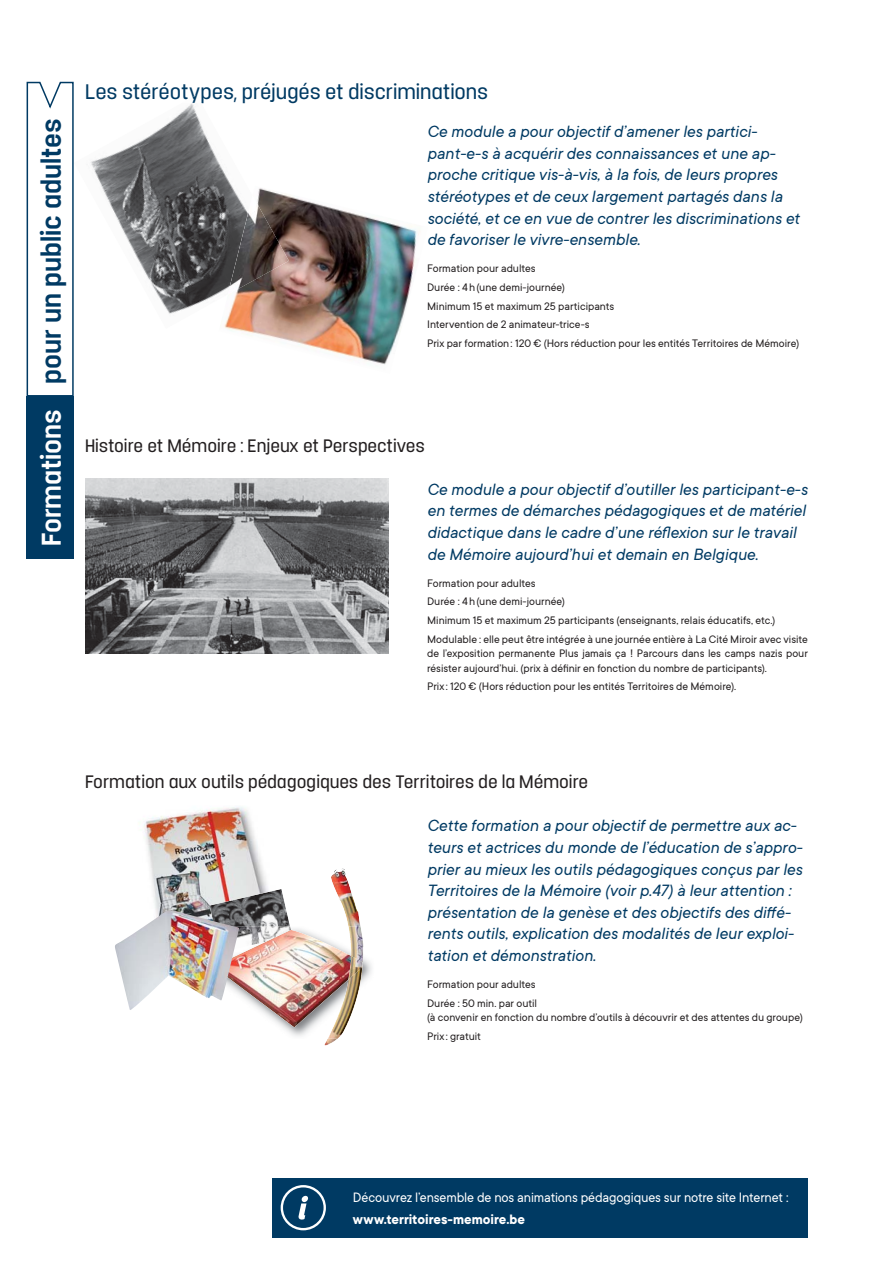
<style>
.page{position:relative;width:893px;height:1263px;background:#fff}
.page>*{position:absolute;margin:0;border:0;box-sizing:border-box;transform-origin:0 0}
.t1{font:600 27px "Project Sans";color:#003a63}
.t2{font:21px "Project Sans";letter-spacing:-.005em;color:#003a63}
.t3{font:italic 18px/21.6px "TT Commons";color:#003a63}
.t4{font:18px "Project Sans";letter-spacing:-.005em;color:#231f20}
.t5{font:15px "TT Commons";letter-spacing:-.01em;color:#fff}
.t6{font:700 15px "TT Commons";letter-spacing:-.005em;color:#fff}
.t7{font:12px/18.6px "TT Commons";color:#231f20}
.s1{color:#fff}
</style>
<div class="page">
<div style="left:272px;top:1178px;width:536px;height:59px;background:#003a63"></div>
<div style="left:27px;top:396px;width:47px;height:163px;background:#003a63"></div>
<svg style="left:26px;top:81px;width:48px;height:316px"></svg>
<svg style="left:281px;top:1185px;width:45px;height:45px"></svg>
<img style="left:85px;top:479px;width:304px;height:175px">
<img style="left:143px;top:807px;width:125px;height:103px">
<img style="left:209px;top:889px;width:81px;height:37px">
<img style="left:282px;top:926px;width:90px;height:110px">
<img style="left:291px;top:926px;width:33px;height:4px">
<img style="left:239px;top:926px;width:52px;height:4px">
<img style="left:239px;top:930px;width:85px;height:97px">
<img style="left:324px;top:873px;width:28px;height:172px">
<img style="left:327px;top:926px;width:25px;height:113px">
<img style="left:348px;top:956px;width:4px;height:24px">
<svg style="left:334px;top:868px;width:11px;height:5px"></svg>
<img style="left:115px;top:910px;width:124px;height:100px">
<img style="left:90px;top:103px;width:142px;height:211px">
<img style="left:219px;top:186px;width:200px;height:179px">
<img style="left:228px;top:195px;width:61px;height:100px">
<h1 class="t1" style="left:36px;top:546px;width:429px;rotate:-90deg"><span class="s1">Formations</span> pour un public adultes</h1>
<p class="t2" style="left:85px;top:82px;width:405px">Les stéréot pes, préjugés et discriminations</p>
<p class="t3" style="left:427px;top:122px;width:374px">Ce module a pour objectif d’amener les partici&shy;pant-e-s à acquérir des connaissances et une ap&shy;proche critique vis-à-vis, à la fois, de leurs propres stéréotypes et de ceux largement partagés dans la société, et ce en vue de contrer les discriminations et de favoriser le vivre-ensemble.</p>
<p class="t7" style="left:427px;top:260px;width:374px">Formation pour adultes<br>Durée : 4 h (une demi-journée)<br>Minimum 15 et maximum 25 participants<br>Intervention de 2 animateur-trice-s<br>Prix par formation : 120 € (Hors réduction pour les entités Territoires de Mémoire)</p>
<p class="t2" style="left:189px;top:82px;width:13px">y</p>
<p class="t4" style="left:85px;top:438px;width:341px">Histoire et Mémoire : Enjeux et Perspectives</p>
<p class="t3" style="left:427px;top:480px;width:382px">Ce module a pour objectif d’outiller les participant-e-s en termes de démarches pédagogiques et de matériel didactique dans le cadre d’une réflexion sur le travail de Mémoire aujourd’hui et demain en Belgique.</p>
<p class="t7" style="left:427px;top:575px;width:382px">Formation pour adultes<br>Durée : 4 h (une demi-journée)<br>Minimum 15 et maximum 25 participants (enseignants, relais éducatifs, etc.)<br>Modulable : elle peut être intégrée à une journée entière à La Cité Miroir avec visite</p>
<p class="t7" style="left:427px;top:647px;width:382px;line-height:14.4px">de l’exposition permanente Plus jamais ça ! Parcours dans les camps nazis pour résister aujourd’hui. (prix à définir en fonction du nombre de participants).</p>
<p class="t7" style="left:427px;top:678px;width:311px">Prix : 120 € (Hors réduction pour les entités Territoires de Mémoire).</p>
<p class="t4" style="left:85px;top:774px;width:505px">Formation aux outils pédagogiques des Territoires de la Mémoire</p>
<p class="t3" style="left:427px;top:816px;width:377px">Cette formation a pour objectif de permettre aux ac&shy;teurs et actrices du monde de l’éducation de s’appro&shy;prier au mieux les outils pédagogiques conçus par les Territoires de la Mémoire (voir p.47) à leur attention : présentation de la genèse et des objectifs des diffé&shy;rents outils, explication des modalités de leur exploi&shy;tation et démonstration.</p>
<p class="t7" style="left:427px;top:976px;width:112px">Formation pour adultes<br>Durée : 50 min. par outil</p>
<p class="t7" style="left:427px;top:1009px;width:377px">(à convenir en fonction du nombre d’outils à découvrir et des attentes du groupe)<br>Prix : gratuit</p>
<p class="t5" style="left:353px;top:1191px;width:437px">Découvrez l’ensemble de nos animations pédagogiques sur notre site Internet :</p>
<p class="t6" style="left:353px;top:1211px;width:173px">www.territoires-memoire.be</p>
</div>
